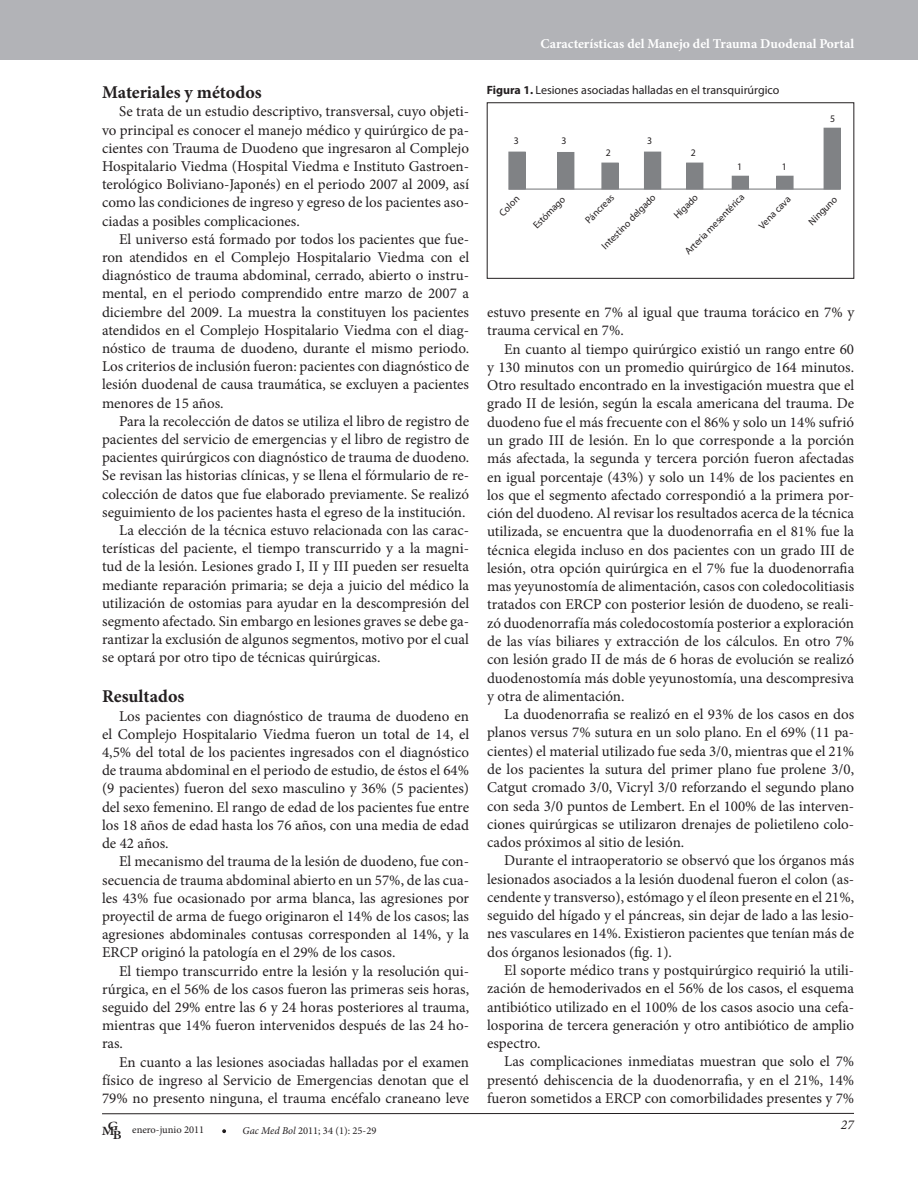
<style>
.page{position:relative;width:918px;height:1188px;background:#fff}
.page>*{position:absolute;margin:0;border:0;box-sizing:border-box;transform-origin:0 0}
.t1{font:700 18px "Minion Pro";color:#231f20}
.t2{font:15px/18.1px "Minion Pro";color:#231f20;text-align:justify}
.t3{font:700 13.5px "Minion Pro";letter-spacing:-.005em;color:#fff}
.t4{font:italic 13.5px "Minion Pro";color:#231f20}
.t5{font:600 12.6px "Minion Pro";color:#231f20;scale:1.15 1}
.t6{font:12px "Myriad Pro";color:#231f20}
.t7{font:10.5px "Minion Pro";color:#231f20}
.t8{font:10.05px "Myriad Pro";color:#231f20}
.t9{font:9.9px "Myriad Pro";color:#231f20}
.s1{font-weight:700}
.s2{font-style:italic}
</style>
<div class="page">
<hr style="left:102px;top:1113px;width:752px;height:1px;background:#231f20">
<div style="left:0;top:0;width:918px;height:60px;background:#b2b3b7"></div>
<div style="left:558px;top:152px;width:16px;height:37px;background:#808285"></div>
<div style="left:557px;top:152px;width:17px;height:37px;border:1px solid #808285"></div>
<div style="left:732px;top:176px;width:17px;height:13px;background:#808285"></div>
<div style="left:777px;top:176px;width:16px;height:13px;background:#808285"></div>
<div style="left:776px;top:176px;width:17px;height:13px;border:1px solid #808285"></div>
<div style="left:509px;top:152px;width:16px;height:37px;background:#808285"></div>
<div style="left:509px;top:152px;width:17px;height:37px;border:1px solid #808285"></div>
<hr style="left:509px;top:189px;width:331px;height:1px;background:#808285">
<div style="left:824px;top:128px;width:16px;height:61px;background:#808285"></div>
<div style="left:824px;top:128px;width:17px;height:61px;border:1px solid #808285"></div>
<div style="left:644px;top:152px;width:17px;height:37px;background:#808285"></div>
<div style="left:687px;top:163px;width:16px;height:26px;background:#808285"></div>
<div style="left:686px;top:163px;width:17px;height:26px;border:1px solid #808285"></div>
<div style="left:602px;top:163px;width:16px;height:26px;background:#808285"></div>
<div style="left:602px;top:163px;width:17px;height:26px;border:1px solid #808285"></div>
<div style="left:487px;top:102px;width:367px;height:177px;border:1px solid #231f20"></div>
<svg style="left:222px;top:1129px;width:4px;height:4px"></svg>
<p class="t1" style="left:102px;top:80px;width:161px">Materiales y métodos</p>
<p class="t2" style="left:102px;top:103px;width:369px;text-indent:17px">Se trata de un estudio descriptivo, transversal, cuyo objeti&shy;vo principal es conocer el manejo médico y quirúrgico de pa&shy;cientes con Trauma de Duodeno que ingresaron al Complejo Hospitalario Viedma (Hospital Viedma e Instituto Gastroen&shy;terológico Boliviano-Japonés) en el periodo 2007 al 2009, así como las condiciones de ingreso y egreso de los pacientes aso&shy;ciadas a posibles complicaciones.</p>
<p class="t2" style="left:102px;top:230px;width:369px;text-indent:17px">El universo está formado por todos los pacientes que fue&shy;ron atendidos en el Complejo Hospitalario Viedma con el diagnóstico de trauma abdominal, cerrado, abierto o instru&shy;mental, en el periodo comprendido entre marzo de 2007 a diciembre del 2009. La muestra la constituyen los pacientes atendidos en el Complejo Hospitalario Viedma con el diag&shy;nóstico de trauma de duodeno, durante el mismo periodo.<br>Los criterios de inclusión fueron: pacientes con diagnóstico de lesión duodenal de causa traumática, se excluyen a pacientes menores de 15 años.</p>
<p class="t2" style="left:102px;top:412px;width:369px;text-indent:17px">Para la recolección de datos se utiliza el libro de registro de pacientes del servicio de emergencias y el libro de registro de pacientes quirúrgicos con diagnóstico de trauma de duodeno.<br>Se revisan las historias clínicas, y se llena el fórmulario de re&shy;colección de datos que fue elaborado previamente. Se realizó seguimiento de los pacientes hasta el egreso de la institución.</p>
<p class="t2" style="left:102px;top:521px;width:369px;text-indent:17px">La elección de la técnica estuvo relacionada con las carac&shy;terísticas del paciente, el tiempo transcurrido y a la magni&shy;tud de la lesión. Lesiones grado I, II y III pueden ser resuelta mediante reparación primaria; se deja a juicio del médico la utilización de ostomias para ayudar en la descompresión del segmento afectado. Sin embargo en lesiones graves se debe ga&shy;rantizar la exclusión de algunos segmentos, motivo por el cual se optará por otro tipo de técnicas quirúrgicas.</p>
<p class="t1" style="left:102px;top:684px;width:84px">Resultados</p>
<p class="t2" style="left:102px;top:707px;width:369px;text-indent:17px">Los pacientes con diagnóstico de trauma de duodeno en el Complejo Hospitalario Viedma fueron un total de 14, el 4,5% del total de los pacientes ingresados con el diagnóstico de trauma abdominal en el periodo de estudio, de éstos el 64% (9 pacientes) fueron del sexo masculino y 36% (5 pacientes) del sexo femenino. El rango de edad de los pacientes fue entre los 18 años de edad hasta los 76 años, con una media de edad de 42 años.</p>
<p class="t2" style="left:102px;top:853px;width:369px;text-indent:17px">El mecanismo del trauma de la lesión de duodeno, fue con&shy;secuencia de trauma abdominal abierto en un 57%, de las cua&shy;les 43% fue ocasionado por arma blanca, las agresiones por proyectil de arma de fuego originaron el 14% de los casos; las agresiones abdominales contusas corresponden al 14%, y la ERCP originó la patología en el 29% de los casos.</p>
<p class="t2" style="left:102px;top:962px;width:369px;text-indent:17px">El tiempo transcurrido entre la lesión y la resolución qui&shy;rúrgica, en el 56% de los casos fueron las primeras seis horas, seguido del 29% entre las 6 y 24 horas posteriores al trauma, mientras que 14% fueron intervenidos después de las 24 ho&shy;ras.</p>
<p class="t2" style="left:102px;top:1053px;width:369px;text-indent:17px">En cuanto a las lesiones asociadas halladas por el examen físico de ingreso al Servicio de Emergencias denotan que el 79% no presento ninguna, el trauma encéfalo craneano leve</p>
<p class="t3" style="left:541px;top:34px;width:315px">Características del Manejo del Trauma Duodenal Portal</p>
<p class="t6" style="left:487px;top:82px;width:294px"><span class="s1">Figura 1.</span> Lesiones asociadas halladas en el transquirúrgico</p>
<p class="t8" style="left:514px;top:135px;width:7px">3</p>
<p class="t8" style="left:562px;top:134px;width:7px">3</p>
<p class="t8" style="left:647px;top:134px;width:7px">3</p>
<p class="t8" style="left:606px;top:146px;width:7px">2</p>
<p class="t8" style="left:691px;top:146px;width:7px">2</p>
<p class="t8" style="left:737px;top:160px;width:7px">1</p>
<p class="t8" style="left:782px;top:160px;width:7px">1</p>
<p class="t8" style="left:830px;top:112px;width:7px">5</p>
<p class="t9" style="left:682px;top:249px;width:82px;rotate:-46deg">Arteria mesentérica</p>
<p class="t9" style="left:756px;top:223px;width:43px;rotate:-46deg">Vena cava</p>
<p class="t9" style="left:806px;top:219px;width:38px;rotate:-46deg">Ninguno</p>
<p class="t9" style="left:599px;top:244px;width:74px;rotate:-46deg">Intestino delgado</p>
<p class="t9" style="left:671px;top:213px;width:32px;rotate:-46deg">Hígado</p>
<p class="t9" style="left:496px;top:210px;width:26px;rotate:-46deg">Colon</p>
<p class="t9" style="left:530px;top:223px;width:43px;rotate:-46deg">Estómago</p>
<p class="t9" style="left:583px;top:218px;width:38px;rotate:-46deg">Páncreas</p>
<p class="t2" style="left:487px;top:303px;width:369px">estuvo presente en 7% al igual que trauma torácico en 7% y trauma cervical en 7%.</p>
<p class="t2" style="left:487px;top:340px;width:369px;text-indent:17px">En cuanto al tiempo quirúrgico existió un rango entre 60 y 130 minutos con un promedio quirúrgico de 164 minutos.<br>Otro resultado encontrado en la investigación muestra que el grado II de lesión, según la escala americana del trauma. De duodeno fue el más frecuente con el 86% y solo un 14% sufrió un grado III de lesión. En lo que corresponde a la porción más afectada, la segunda y tercera porción fueron afectadas en igual porcentaje (43%) y solo un 14% de los pacientes en los que el segmento afectado correspondió a la primera por&shy;ción del duodeno. Al revisar los resultados acerca de la técnica utilizada, se encuentra que la duodenorrafia en el 81% fue la técnica elegida incluso en dos pacientes con un grado III de lesión, otra opción quirúrgica en el 7% fue la duodenorrafia mas yeyunostomía de alimentación, casos con coledocolitiasis tratados con ERCP con posterior lesión de duodeno, se reali&shy;zó duodenorrafía más coledocostomía posterior a exploración de las vías biliares y extracción de los cálculos. En otro 7% con lesión grado II de más de 6 horas de evolución se realizó duodenostomía más doble yeyunostomía, una descompresiva y otra de alimentación.</p>
<p class="t2" style="left:487px;top:705px;width:369px;text-indent:17px">La duodenorrafia se realizó en el 93% de los casos en dos planos versus 7% sutura en un solo plano. En el 69% (11 pa&shy;cientes) el material utilizado fue seda 3/0, mientras que el 21% de los pacientes la sutura del primer plano fue prolene 3/0, Catgut cromado 3/0, Vicryl 3/0 reforzando el segundo plano con seda 3/0 puntos de Lembert. En el 100% de las interven&shy;ciones quirúrgicas se utilizaron drenajes de polietileno colo&shy;cados próximos al sitio de lesión.</p>
<p class="t2" style="left:487px;top:851px;width:369px;text-indent:17px">Durante el intraoperatorio se observó que los órganos más lesionados asociados a la lesión duodenal fueron el colon (as&shy;cendente y transverso), estómago y el íleon presente en el 21%, seguido del hígado y el páncreas, sin dejar de lado a las lesio&shy;nes vasculares en 14%. Existieron pacientes que tenían más de dos órganos lesionados (fig. 1).</p>
<p class="t2" style="left:487px;top:961px;width:369px;text-indent:17px">El soporte médico trans y postquirúrgico requirió la utili&shy;zación de hemoderivados en el 56% de los casos, el esquema antibiótico utilizado en el 100% de los casos asocio una cefa&shy;losporina de tercera generación y otro antibiótico de amplio espectro.</p>
<p class="t2" style="left:487px;top:1053px;width:369px;text-indent:17px">Las complicaciones inmediatas muestran que solo el 7% presentó dehiscencia de la duodenorrafia, y en el 21%, 14% fueron sometidos a ERCP con comorbilidades presentes y 7%</p>
<p class="t5" style="left:108px;top:1118px;width:11px">G</p>
<p class="t4" style="left:841px;top:1115px;width:14px">27</p>
<p class="t5" style="left:102px;top:1125px;width:19px">MB</p>
<p class="t7" style="left:132px;top:1123px;width:74px">enero-junio 2011</p>
<p class="t7" style="left:243px;top:1124px;width:135px"><span class="s2">Gac Med Bol</span> 2011; 34 (1): 25-29</p>
</div>
